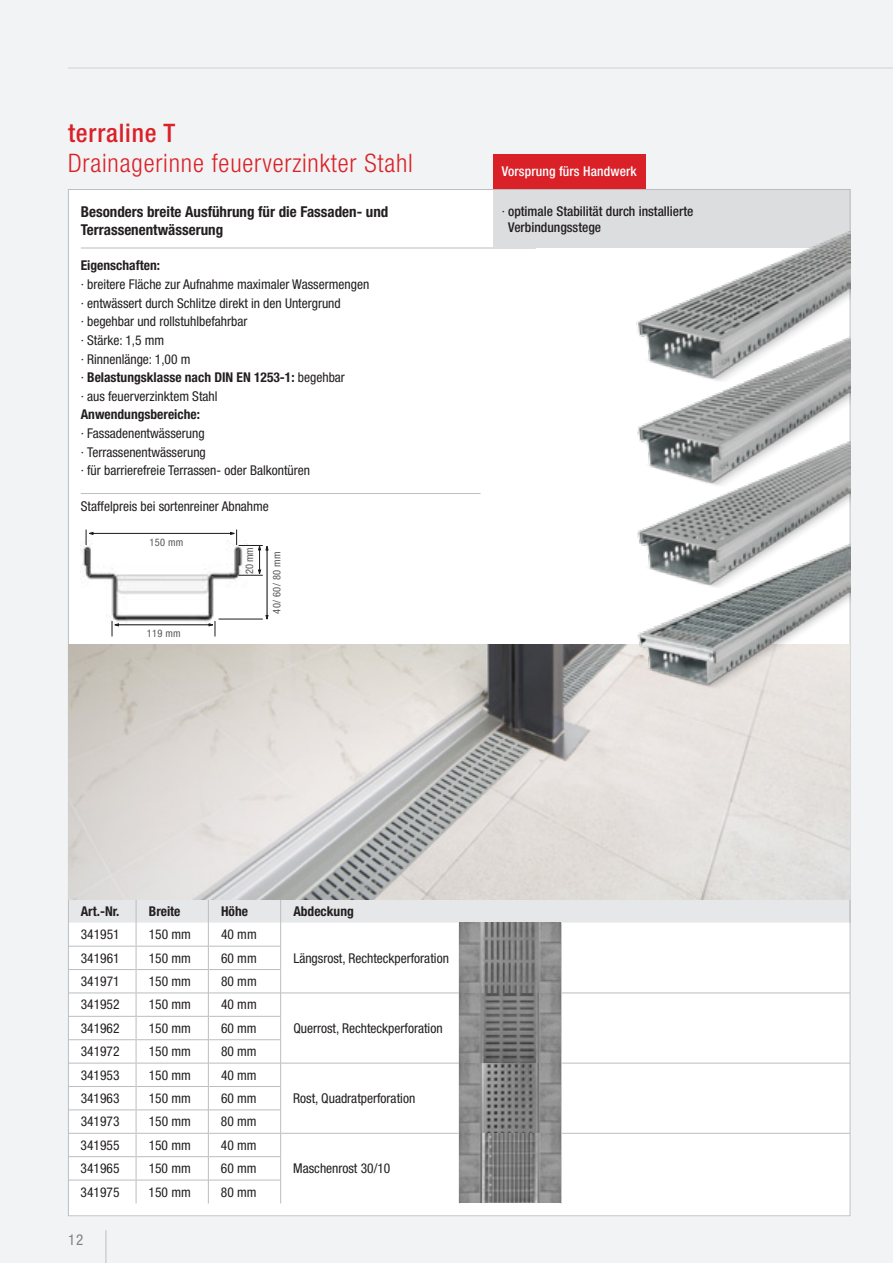
<style>
.page{position:relative;width:893px;height:1263px;background:#f2f3f4}
.page>*{position:absolute;margin:0;border:0;box-sizing:border-box;transform-origin:0 0}
.Produkt_-_Headline{font:300 condensed 25.5px/30.6px "Helvetica Neue LT Pro";letter-spacing:.03em;color:#da2128}
.Produkt_-_Subline{font:700 condensed 15px/18px "Helvetica Neue LT Pro";color:#231f20}
.t1{font:condensed 15px "Helvetica Neue LT Pro";color:#808285}
.Produkte_-_Text_Inhalt{font:condensed 13.5px "Helvetica Neue LT Pro";color:#231f20}
.Data-Body{font:condensed 13.5px "Helvetica Neue LT Pro";color:#231f20}
.Produkt_-_Text{font:700 condensed 13.5px "Helvetica Neue LT Pro";color:#231f20}
.Data-ArtNr{font:condensed 13.5px "Helvetica Neue LT Pro";color:#231f20}
.t2{font:500 condensed 13.5px/16.5px "Helvetica Neue LT Pro";color:#231f20}
.Vorsprung_-_Headline{font:500 condensed 13.5px "Helvetica Neue LT Pro";letter-spacing:.01em;color:#fff}
.Header-Head{font:700 condensed 13.5px "Helvetica Neue LT Pro";color:#231f20}
.Header-ArtNr{font:700 condensed 13.5px "Helvetica Neue LT Pro";color:#231f20}
.t3{font:condensed 10.5px "Helvetica Neue LT Pro";letter-spacing:.025em;color:#575756}
.s1{font-weight:500}
.s2{font-weight:400}
</style>
<div class="page">
<hr style="left:68px;top:68px;width:825px;height:1px;background:#d1d2d4">
<hr style="left:106px;top:1230px;width:1px;height:33px;background:#bcbdc0">
<div style="left:68px;top:189px;width:782px;height:1027px;background:#fff"></div>
<hr style="left:81px;top:248px;width:455px;height:1px;background:#bcbdc0">
<hr style="left:81px;top:493px;width:399px;height:1px;background:#bcbdc0">
<div style="left:493px;top:189px;width:357px;height:59px;background:#dcdddf"></div>
<div style="left:493px;top:154px;width:152px;height:35px;background:#da2128"></div>
<svg style="left:70px;top:899px;width:781px;height:304px"></svg>
<hr style="left:562px;top:992px;width:288px;height:1px;background:#bcbdc0">
<hr style="left:562px;top:1063px;width:288px;height:1px;background:#bcbdc0">
<hr style="left:562px;top:1133px;width:288px;height:1px;background:#bcbdc0">
<img style="left:460px;top:923px;width:101px;height:280px">
<img style="left:68px;top:645px;width:782px;height:255px">
<img style="left:493px;top:231px;width:357px;height:495px">
<img style="left:82px;top:540px;width:4px;height:35px">
<svg style="left:86px;top:529px;width:182px;height:107px"></svg>
<p class="Produkt_-_Headline" style="left:68px;top:117px;width:346px"><span class="s1">terraline T<br></span>Drainagerinne feuerverzinkter Stahl</p>
<p class="Produkt_-_Subline" style="left:81px;top:203px;width:309px">Besonders breite Ausführung für die Fassaden- und<br>Terrassenentwässerung</p>
<p class="Produkt_-_Text" style="left:81px;top:257px;width:81px">Eigenschaften:</p>
<p class="Produkte_-_Text_Inhalt" style="left:81px;top:276px;width:290px">· breitere Fläche zur Aufnahme maximaler Wassermengen</p>
<p class="Produkte_-_Text_Inhalt" style="left:81px;top:295px;width:261px">· entwässert durch Schlitze direkt in den Untergrund</p>
<p class="Produkte_-_Text_Inhalt" style="left:81px;top:313px;width:168px">· begehbar und rollstuhlbefahrbar</p>
<p class="Produkte_-_Text_Inhalt" style="left:81px;top:332px;width:85px">· Stärke: 1,5 mm</p>
<p class="Produkte_-_Text_Inhalt" style="left:81px;top:351px;width:111px">· Rinnenlänge: 1,00 m</p>
<p class="Produkt_-_Text" style="left:81px;top:369px;width:266px"><span class="s2">·</span> Belastungsklasse nach DIN EN 1253-1: <span class="s2">begehbar</span></p>
<p class="Produkte_-_Text_Inhalt" style="left:81px;top:388px;width:138px">· aus feuerverzinktem Stahl</p>
<p class="Produkt_-_Text" style="left:81px;top:406px;width:121px">Anwendungsbereiche:</p>
<p class="Produkte_-_Text_Inhalt" style="left:81px;top:425px;width:125px">· Fassadenentwässerung</p>
<p class="Produkte_-_Text_Inhalt" style="left:81px;top:444px;width:127px">· Terrassenentwässerung</p>
<p class="Produkte_-_Text_Inhalt" style="left:81px;top:462px;width:231px">· für barrierefreie Terrassen- oder Balkontüren</p>
<p class="Produkte_-_Text_Inhalt" style="left:81px;top:498px;width:190px">Staffelpreis bei sortenreiner Abnahme</p>
<p class="t3" style="left:149px;top:536px;width:35px">150 mm</p>
<p class="t3" style="left:147px;top:627px;width:35px">119 mm</p>
<p class="t3" style="left:243px;top:574px;width:28px;rotate:-90deg">20 mm</p>
<p class="t3" style="left:270px;top:613px;width:63px;rotate:-90deg">40/ 60/ 80 mm</p>
<p class="Vorsprung_-_Headline" style="left:502px;top:164px;width:137px">Vorsprung fürs Handwerk</p>
<p class="t2" style="left:508px;top:203px;width:187px;text-indent:-6px"><span class="s2">·</span> optimale Stabilität durch installierte<br>Verbindungsstege</p>
<p class="Header-ArtNr" style="left:81px;top:903px;width:40px">Art.-Nr.</p>
<p class="Header-Head" style="left:149px;top:903px;width:33px">Breite</p>
<p class="Header-Head" style="left:221px;top:903px;width:28px">Höhe</p>
<p class="Header-Head" style="left:293px;top:903px;width:62px">Abdeckung</p>
<p class="Data-ArtNr" style="left:81px;top:926px;width:40px">341951</p>
<p class="Data-Body" style="left:149px;top:926px;width:44px">150 mm</p>
<p class="Data-Body" style="left:221px;top:926px;width:37px">40 mm</p>
<p class="Data-ArtNr" style="left:81px;top:950px;width:40px">341961</p>
<p class="Data-Body" style="left:149px;top:950px;width:44px">150 mm</p>
<p class="Data-Body" style="left:221px;top:950px;width:37px">60 mm</p>
<p class="Data-Body" style="left:293px;top:950px;width:157px">Längsrost, Rechteckperforation</p>
<p class="Data-ArtNr" style="left:81px;top:973px;width:40px">341971</p>
<p class="Data-Body" style="left:149px;top:973px;width:44px">150 mm</p>
<p class="Data-Body" style="left:221px;top:973px;width:37px">80 mm</p>
<p class="Data-ArtNr" style="left:81px;top:997px;width:40px">341952</p>
<p class="Data-Body" style="left:149px;top:997px;width:44px">150 mm</p>
<p class="Data-Body" style="left:221px;top:997px;width:37px">40 mm</p>
<p class="Data-ArtNr" style="left:81px;top:1020px;width:40px">341962</p>
<p class="Data-Body" style="left:149px;top:1020px;width:44px">150 mm</p>
<p class="Data-Body" style="left:221px;top:1020px;width:37px">60 mm</p>
<p class="Data-Body" style="left:293px;top:1020px;width:151px">Querrost, Rechteckperforation</p>
<p class="Data-ArtNr" style="left:81px;top:1043px;width:40px">341972</p>
<p class="Data-Body" style="left:149px;top:1043px;width:44px">150 mm</p>
<p class="Data-Body" style="left:221px;top:1043px;width:37px">80 mm</p>
<p class="Data-ArtNr" style="left:81px;top:1067px;width:40px">341953</p>
<p class="Data-Body" style="left:149px;top:1067px;width:44px">150 mm</p>
<p class="Data-Body" style="left:221px;top:1067px;width:37px">40 mm</p>
<p class="Data-ArtNr" style="left:81px;top:1090px;width:40px">341963</p>
<p class="Data-Body" style="left:149px;top:1090px;width:44px">150 mm</p>
<p class="Data-Body" style="left:221px;top:1090px;width:37px">60 mm</p>
<p class="Data-Body" style="left:293px;top:1090px;width:123px">Rost, Quadratperforation</p>
<p class="Data-ArtNr" style="left:81px;top:1113px;width:40px">341973</p>
<p class="Data-Body" style="left:149px;top:1113px;width:44px">150 mm</p>
<p class="Data-Body" style="left:221px;top:1113px;width:37px">80 mm</p>
<p class="Data-ArtNr" style="left:81px;top:1137px;width:40px">341955</p>
<p class="Data-Body" style="left:149px;top:1137px;width:44px">150 mm</p>
<p class="Data-Body" style="left:221px;top:1137px;width:37px">40 mm</p>
<p class="Data-ArtNr" style="left:81px;top:1160px;width:40px">341965</p>
<p class="Data-Body" style="left:149px;top:1160px;width:44px">150 mm</p>
<p class="Data-Body" style="left:221px;top:1160px;width:37px">60 mm</p>
<p class="Data-Body" style="left:293px;top:1160px;width:99px">Maschenrost 30/10</p>
<p class="Data-ArtNr" style="left:81px;top:1184px;width:40px">341975</p>
<p class="Data-Body" style="left:149px;top:1184px;width:44px">150 mm</p>
<p class="Data-Body" style="left:221px;top:1184px;width:37px">80 mm</p>
<p class="t1" style="left:68px;top:1231px;width:17px">12</p>
</div>
